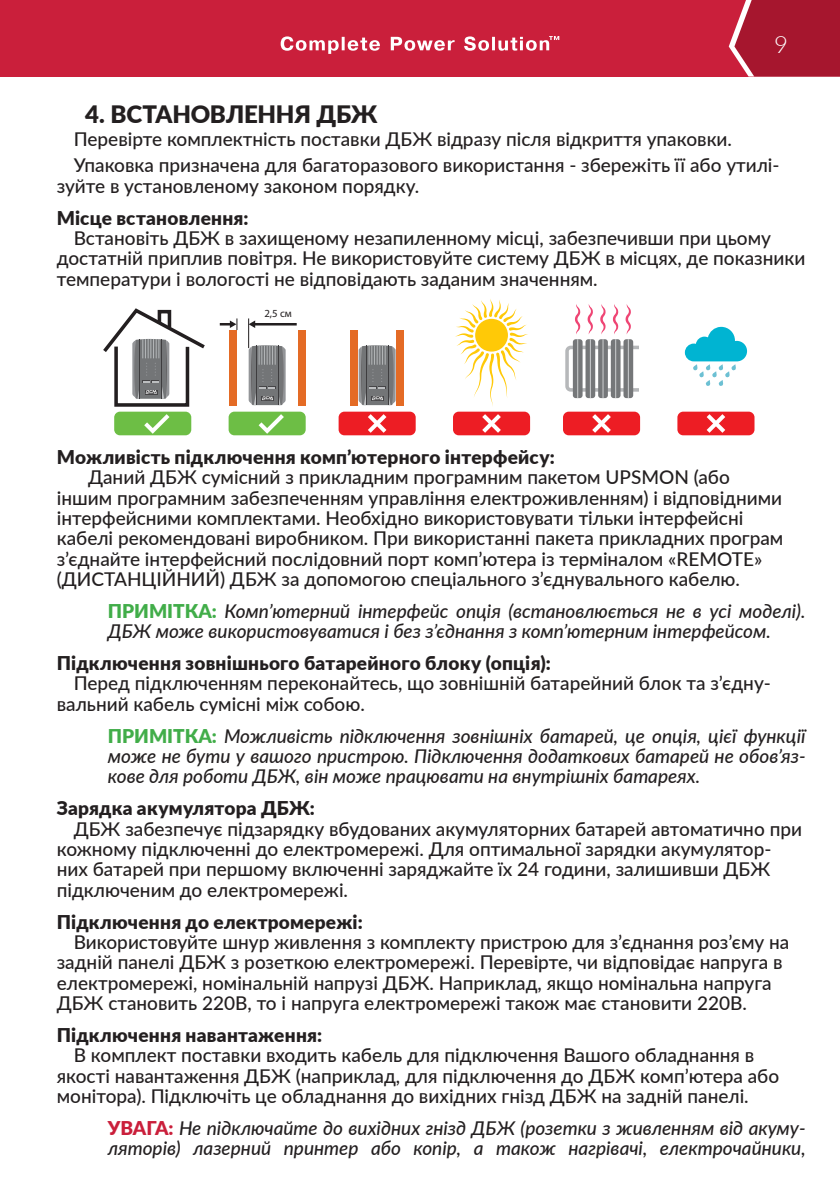
<style>
.page{position:relative;width:840px;height:1191px;background:#fff}
.page>*{position:absolute;margin:0;border:0;box-sizing:border-box;transform-origin:0 0}
.t1{font:800 24px "Lato";letter-spacing:-.01em;color:#231f20}
.t2{font:300 24px "Lato";color:#fff}
.t3{font:500 19px/20.4px "Lato";color:#231f20}
.t4{font:italic 500 19px/20.4px "Lato";color:#231f20}
.t5{font:900 19px "Lato";letter-spacing:.01em;color:#231f20}
.t6{font:10.8px "Myriad Pro";color:#231f20}
.s1{font-weight:900;font-style:normal;color:#41ad49}
.s2{font-weight:900;font-style:normal;color:#ca1f3b}
</style>
<div class="page">
<div style="left:0;top:0;width:839px;height:77px;background:#ca1f3b"></div>
<svg style="left:728px;top:0;width:111px;height:77px;background:#ae233a"></svg>
<svg style="left:280px;top:36px;width:279px;height:18px"></svg>
<div style="left:338px;top:412px;width:77px;height:23px;background:#ed1d24;border-radius:6px"></div>
<div style="left:453px;top:412px;width:77px;height:23px;background:#ed1d24;border-radius:6px"></div>
<div style="left:562px;top:412px;width:77px;height:23px;background:#ed1d24;border-radius:6px"></div>
<div style="left:677px;top:412px;width:77px;height:23px;background:#ed1d24;border-radius:6px"></div>
<div style="left:114px;top:412px;width:77px;height:23px;background:#6dbe45;border-radius:6px"></div>
<svg style="left:140px;top:411px;width:34px;height:25px"></svg>
<div style="left:228px;top:412px;width:77px;height:23px;background:#6dbe45;border-radius:6px"></div>
<svg style="left:587px;top:411px;width:27px;height:25px"></svg>
<svg style="left:702px;top:411px;width:27px;height:25px"></svg>
<div style="left:228px;top:330px;width:8px;height:75px;background:#e46b25"></div>
<div style="left:298px;top:330px;width:7px;height:75px;background:#e46b25"></div>
<div style="left:350px;top:330px;width:8px;height:75px;background:#e46b25"></div>
<div style="left:396px;top:330px;width:8px;height:75px;background:#e46b25"></div>
<hr style="left:248px;top:318px;width:1px;height:30px;background:#231f20">
<svg style="left:220px;top:318px;width:17px;height:12px"></svg>
<hr style="left:254px;top:323px;width:42px;height:2px;background:#231f20">
<svg style="left:248px;top:320px;width:7px;height:8px"></svg>
<svg style="left:454px;top:299px;width:74px;height:137px"></svg>
<svg style="left:248px;top:345px;width:40px;height:91px"></svg>
<hr style="left:278px;top:346px;width:1px;height:59px;background:#3e3d3f">
<hr style="left:256px;top:346px;width:1px;height:59px;background:#3e3d3f">
<svg style="left:358px;top:345px;width:37px;height:91px"></svg>
<hr style="left:388px;top:346px;width:1px;height:59px;background:#3e3d3f">
<hr style="left:366px;top:346px;width:1px;height:59px;background:#3e3d3f">
<svg style="left:565px;top:344px;width:74px;height:49px"></svg>
<svg style="left:623px;top:339px;width:9px;height:59px"></svg>
<div style="left:610px;top:339px;width:10px;height:59px;background:#757779;border-radius:3px"></div>
<svg style="left:598px;top:339px;width:9px;height:59px"></svg>
<div style="left:585px;top:339px;width:10px;height:59px;background:#757779;border-radius:3px"></div>
<div style="left:572px;top:339px;width:10px;height:59px;background:#757779;border-radius:3px"></div>
<hr style="left:577px;top:339px;width:1px;height:59px;background:#cdcfd0">
<hr style="left:589px;top:339px;width:1px;height:59px;background:#cdcfd0">
<hr style="left:602px;top:339px;width:1px;height:59px;background:#cdcfd0">
<hr style="left:615px;top:339px;width:1px;height:59px;background:#cdcfd0">
<hr style="left:627px;top:339px;width:1px;height:59px;background:#cdcfd0">
<svg style="left:575px;top:304px;width:5px;height:30px"></svg>
<svg style="left:587px;top:304px;width:5px;height:30px"></svg>
<svg style="left:600px;top:304px;width:5px;height:30px"></svg>
<svg style="left:612px;top:304px;width:6px;height:30px"></svg>
<svg style="left:625px;top:304px;width:5px;height:30px"></svg>
<svg style="left:684px;top:327px;width:62px;height:59px"></svg>
<div style="left:114px;top:345px;width:75px;height:62px;border:4px solid #231f20"></div>
<svg style="left:103px;top:308px;width:102px;height:91px"></svg>
<p class="t2" style="left:773px;top:28px;width:15px">9</p>
<p class="t1" style="left:85px;top:96px;width:294px">4. ВСТАНОВЛЕННЯ ДБЖ</p>
<p class="t3" style="left:74px;top:126px;width:707px;line-height:26px">Перевірте комплектність поставки ДБЖ відразу після відкриття упаковки.<br>Упаковка призначена для багаторазового використання - збережіть її або утилі-</p>
<p class="t3" style="left:57px;top:175px;width:364px">зуйте в установленому законом порядку.</p>
<p class="t5" style="left:57px;top:203px;width:193px">Місце встановлення:</p>
<p class="t3" style="left:57px;top:227px;width:749px;text-indent:17px">Встановіть ДБЖ в захищеному незапиленному місці, забезпечивши при цьому достатній приплив повітря. Не використовуйте систему ДБЖ в місцях, де показники температури і вологості не відповідають заданим значенням.</p>
<p class="t6" style="left:264px;top:307px;width:29px">2,5 см</p>
<p class="t5" style="left:57px;top:442px;width:499px">Можливість підключення комп’ютерного інтерфейсу:</p>
<p class="t3" style="left:57px;top:466px;width:727px;text-indent:31px">Даний ДБЖ сумісний з прикладним програмним пакетом UPSMON (або іншим програмним забезпеченням управління електроживленням) і відповідними інтерфейсними комплектами. Необхідно використовувати тільки інтерфейсні кабелі рекомендовані виробником. При використанні пакета прикладних програм з’єднайте інтерфейсний послідовний порт комп’ютера із терміналом «REMOTE» (ДИСТАНЦІЙНИЙ) ДБЖ за допомогою спеціального з’єднувального кабелю.</p>
<p class="t4" style="left:108px;top:600px;width:699px"><span class="s1">ПРИМІТКА:</span> Комп’ютерний інтерфейс опція (встановлюється не в усі моделі).<br>ДБЖ може використовуватися і без з’єднання з комп’ютерним інтерфейсом.</p>
<p class="t5" style="left:57px;top:649px;width:495px">Підключення зовнішнього батарейного блоку (опція):</p>
<p class="t3" style="left:57px;top:672px;width:715px;text-indent:17px">Перед підключенням переконайтесь, що зовнішній батарейний блок та з’єдну&shy;вальний кабель сумісні між собою.</p>
<p class="t4" style="left:108px;top:724px;width:699px;text-align:justify"><span class="s1">ПРИМІТКА:</span> Можливість підключення зовнішніх батарей, це опція, цієї функції може не бути у вашого пристрою. Підключення додаткових батарей не обов’яз&shy;кове для роботи ДБЖ, він може працювати на внутрішніх батареях.</p>
<p class="t5" style="left:57px;top:794px;width:259px">Зарядка акумулятора ДБЖ:</p>
<p class="t3" style="left:57px;top:817px;width:746px;text-indent:17px">ДБЖ забезпечує підзарядку вбудованих акумуляторних батарей автоматично при кожному підключенні до електромережі. Для оптимальної зарядки акумулятор&shy;них батарей при першому включенні заряджайте їх 24 години, залишивши ДБЖ підключеним до електромережі.</p>
<p class="t5" style="left:57px;top:907px;width:307px">Підключення до електромережі:</p>
<p class="t3" style="left:57px;top:931px;width:733px;text-indent:17px">Використовуйте шнур живлення з комплекту пристрою для з’єднання роз’єму на задній панелі ДБЖ з розеткою електромережі. Перевірте, чи відповідає напруга в електромережі, номінальній напрузі ДБЖ. Наприклад, якщо номінальна напруга ДБЖ становить 220В, то і напруга електромережі також має становити 220В.</p>
<p class="t5" style="left:57px;top:1020px;width:267px">Підключення навантаження:</p>
<p class="t3" style="left:57px;top:1044px;width:723px;text-indent:17px">В комплект поставки входить кабель для підключення Вашого обладнання в якості навантаження ДБЖ (наприклад, для підключення до ДБЖ комп’ютера або монітора). Підключіть це обладнання до вихідних гнізд ДБЖ на задній панелі.</p>
<p class="t4" style="left:108px;top:1117px;width:699px"><span class="s2">УВАГА:</span> Не підключайте до вихідних гнізд ДБЖ (розетки з живленням від акуму&shy;ляторів) лазерний принтер або копір, а також нагрівачі, електрочайники,</p>
</div>
